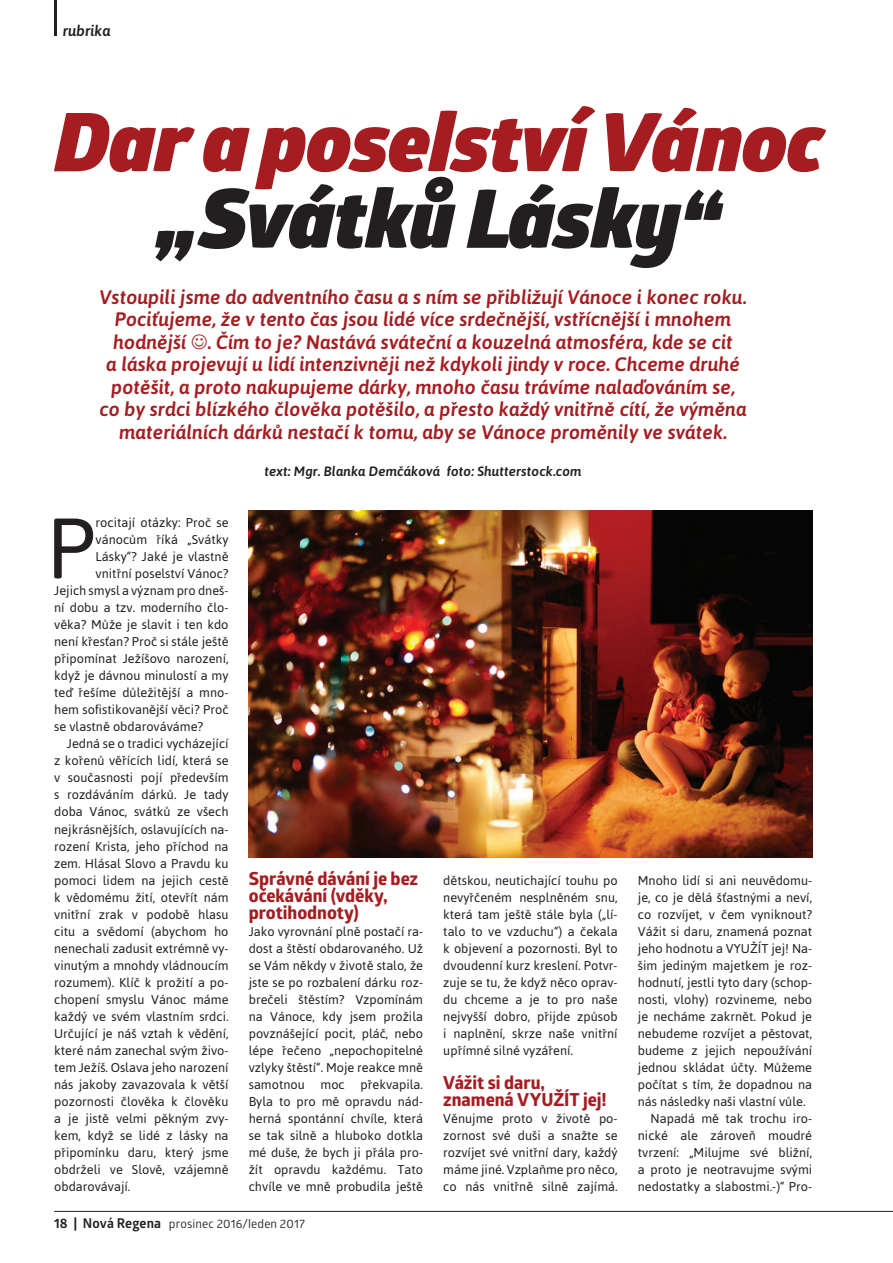
<style>
.page{position:relative;width:893px;height:1263px;background:#fff}
.page>*{position:absolute;margin:0;border:0;box-sizing:border-box;transform-origin:0 0}
.t1{font:85.5px "Asap";color:#231f20}
.t2{font:italic 900 81px "Glober";letter-spacing:-.005em;color:#a51d21}
.t3{font:italic 900 81px "Glober";letter-spacing:-.005em;color:#231f20}
.t4{font:italic 500 19.5px/22.5px "Asap";color:#a51d21;text-align:center}
.t5{font:700 18px/17px "Globerx";letter-spacing:-.005em;color:#a51d21}
.t6{font:italic 500 15px "Asap";color:#231f20}
.t7{font:italic 500 13.5px "Asap";letter-spacing:.005em;color:#231f20}
.t8{font:12.75px/17px "Asap";color:#231f20;text-align:justify}
.t9{font:12px "Glober";letter-spacing:.01em;color:#231f20}
.s1{font-weight:700;font-size:13.5px}
</style>
<div class="page">
<img style="left:249px;top:510px;width:563px;height:348px">
<hr style="left:54px;top:1211px;width:839px;height:1px;background:#231f20">
<hr style="left:54px;top:0;width:3px;height:36px;background:#231f20">
<p class="t6" style="left:63px;top:21px;width:49px">rubrika</p>
<h2 class="t2" style="left:55px;top:80px;width:770px">Dar a poselství Vánoc</h2>
<h2 class="t3" style="left:157px;top:156px;width:566px">„Svátků Lásky“</h2>
<p class="t4" style="left:99px;top:285px;width:649px">Vstoupili jsme do adventního času a s ním se přibližují Vánoce i konec roku.<br>Pociťujeme, že v tento čas jsou lidé více srdečnější, vstřícnější i mnohem hodnější . Čím to je? Nastává sváteční a kouzelná atmosféra, kde se cit<br>a láska projevují u lidí intenzivněji než kdykoli jindy v roce. Chceme druhé potěšit, a proto nakupujeme dárky, mnoho času trávíme nalaďováním se, co by srdci blízkého člověka potěšilo, a přesto každý vnitřně cítí, že výměna materiálních dárků nestačí k tomu, aby se Vánoce proměnily ve svátek.</p>
<p class="t7" style="left:265px;top:463px;width:319px">text: Mgr. Blanka Demčáková foto: Shutterstock.com</p>
<h1 class="t1" style="left:47px;top:492px;width:50px">P</h1>
<p class="t8" style="left:96px;top:514px;width:134px">rocitají otázky: Proč se</p>
<p class="t8" style="left:96px;top:531px;width:134px">vánocům říká „Svátky</p>
<p class="t8" style="left:96px;top:548px;width:134px">Lásky“? Jaké je vlastně</p>
<p class="t8" style="left:96px;top:565px;width:134px">vnitřní poselství Vánoc?</p>
<p class="t8" style="left:54px;top:582px;width:176px">Jejich smysl a význam pro dneš-</p>
<p class="t8" style="left:54px;top:599px;width:176px">ní dobu a tzv. moderního člo-</p>
<p class="t8" style="left:54px;top:616px;width:176px">věka? Může je slavit i ten kdo</p>
<p class="t8" style="left:54px;top:633px;width:176px">není křesťan? Proč si stále ještě</p>
<p class="t8" style="left:54px;top:650px;width:176px">připomínat Ježíšovo narození,</p>
<p class="t8" style="left:54px;top:667px;width:176px">když je dávnou minulostí a my</p>
<p class="t8" style="left:54px;top:684px;width:176px">teď řešíme důležitější a mno-</p>
<p class="t8" style="left:54px;top:701px;width:176px">hem sofistikovanější věci? Proč</p>
<p class="t8" style="left:54px;top:718px;width:150px">se vlastně obdarováváme?</p>
<p class="t8" style="left:67px;top:735px;width:163px">Jedná se o tradici vycházející</p>
<p class="t8" style="left:54px;top:752px;width:176px">z kořenů věřících lidí, která se</p>
<p class="t8" style="left:54px;top:769px;width:176px">v současnosti pojí především</p>
<p class="t8" style="left:54px;top:786px;width:176px">s rozdáváním dárků. Je tady</p>
<p class="t8" style="left:54px;top:803px;width:176px">doba Vánoc, svátků ze všech</p>
<p class="t8" style="left:54px;top:820px;width:176px">nejkrásnějších, oslavujících na-</p>
<p class="t8" style="left:54px;top:837px;width:176px">rození Krista, jeho příchod na</p>
<p class="t8" style="left:54px;top:854px;width:176px">zem. Hlásal Slovo a Pravdu ku</p>
<p class="t8" style="left:54px;top:871px;width:176px">pomoci lidem na jejich cestě</p>
<p class="t8" style="left:54px;top:888px;width:176px">k vědomému žití, otevřít nám</p>
<p class="t8" style="left:54px;top:905px;width:176px">vnitřní zrak v podobě hlasu</p>
<p class="t8" style="left:54px;top:922px;width:176px">citu a svědomí (abychom ho</p>
<p class="t8" style="left:54px;top:939px;width:176px">nenechali zadusit extrémně vy-</p>
<p class="t8" style="left:54px;top:956px;width:176px">vinutým a mnohdy vládnoucím</p>
<p class="t8" style="left:54px;top:973px;width:176px">rozumem). Klíč k prožití a po-</p>
<p class="t8" style="left:54px;top:990px;width:176px">chopení smyslu Vánoc máme</p>
<p class="t8" style="left:54px;top:1007px;width:176px">každý ve svém vlastním srdci.</p>
<p class="t8" style="left:54px;top:1024px;width:176px">Určující je náš vztah k vědění,</p>
<p class="t8" style="left:54px;top:1041px;width:176px">které nám zanechal svým živo-</p>
<p class="t8" style="left:54px;top:1058px;width:176px">tem Ježíš. Oslava jeho narození</p>
<p class="t8" style="left:54px;top:1075px;width:176px">nás jakoby zavazovala k větší</p>
<p class="t8" style="left:54px;top:1092px;width:176px">pozornosti člověka k člověku</p>
<p class="t8" style="left:54px;top:1109px;width:176px">a je jistě velmi pěkným zvy-</p>
<p class="t8" style="left:54px;top:1126px;width:176px">kem, když se lidé z lásky na</p>
<p class="t8" style="left:54px;top:1143px;width:176px">připomínku daru, který jsme</p>
<p class="t8" style="left:54px;top:1160px;width:176px">obdrželi ve Slově, vzájemně</p>
<p class="t8" style="left:54px;top:1177px;width:78px">obdarovávají.</p>
<h3 class="t5" style="left:249px;top:869px;width:171px">Správné dávání je bez očekávání (vděky, protihodnoty)</h3>
<p class="t8" style="left:249px;top:922px;width:176px">Jako vyrovnání plně postačí ra&shy;dost a štěstí obdarovaného. Už se Vám někdy v životě stalo, že jste se po rozbalení dárku roz&shy;brečeli štěstím? Vzpomínám na Vánoce, kdy jsem prožila povznášející pocit, pláč, nebo lépe řečeno „nepochopitelné vzlyky štěstí“. Moje reakce mně samotnou moc překvapila.<br>Byla to pro mě opravdu nád&shy;herná spontánní chvíle, která se tak silně a hluboko dotkla mé duše, že bych ji přála pro&shy;žít opravdu každému. Tato chvíle ve mně probudila ještě</p>
<p class="t9" style="left:54px;top:1216px;width:252px"><span class="s1">18 | Nová Regena</span> prosinec 2016/leden 2017</p>
<p class="t8" style="left:443px;top:871px;width:176px">dětskou, neutichající touhu po nevyřčeném nesplněném snu, která tam ještě stále byla („lí&shy;talo to ve vzduchu“) a čekala k objevení a pozornosti. Byl to dvoudenní kurz kreslení. Potvr&shy;zuje se tu, že když něco oprav&shy;du chceme a je to pro naše nejvyšší dobro, přijde způsob i naplnění, skrze naše vnitřní upřímné silné vyzáření.</p>
<h3 class="t5" style="left:443px;top:1073px;width:165px">Vážit si daru, znamená VYUŽÍT jej!</h3>
<p class="t8" style="left:443px;top:1109px;width:176px">Věnujme proto v životě po&shy;zornost své duši a snažte se rozvíjet své vnitřní dary, každý máme jiné. Vzplaňme pro něco, co nás vnitřně silně zajímá.</p>
<p class="t8" style="left:638px;top:871px;width:176px">Mnoho lidí si ani neuvědomu-</p>
<p class="t8" style="left:638px;top:888px;width:176px">je, co je dělá šťastnými a neví,</p>
<p class="t8" style="left:638px;top:905px;width:176px">co rozvíjet, v čem vyniknout?</p>
<p class="t8" style="left:638px;top:922px;width:176px">Vážit si daru, znamená poznat</p>
<p class="t8" style="left:638px;top:939px;width:176px">jeho hodnotu a VYUŽÍT jej! Na-</p>
<p class="t8" style="left:638px;top:956px;width:176px">šim jediným majetkem je roz-</p>
<p class="t8" style="left:638px;top:973px;width:176px">hodnutí, jestli tyto dary (schop-</p>
<p class="t8" style="left:638px;top:990px;width:176px">nosti, vlohy) rozvineme, nebo</p>
<p class="t8" style="left:638px;top:1007px;width:176px">je necháme zakrnět. Pokud je</p>
<p class="t8" style="left:638px;top:1024px;width:176px">nebudeme rozvíjet a pěstovat,</p>
<p class="t8" style="left:638px;top:1041px;width:176px">budeme z jejich nepoužívání</p>
<p class="t8" style="left:638px;top:1058px;width:176px">jednou skládat účty. Můžeme</p>
<p class="t8" style="left:638px;top:1075px;width:176px">počítat s tím, že dopadnou na</p>
<p class="t8" style="left:638px;top:1092px;width:169px">nás následky naši vlastní vůle.</p>
<p class="t8" style="left:651px;top:1109px;width:163px">Napadá mě tak trochu iro-</p>
<p class="t8" style="left:638px;top:1126px;width:176px">nické ale zároveň moudré</p>
<p class="t8" style="left:638px;top:1143px;width:176px">tvrzení: „Milujme své bližní,</p>
<p class="t8" style="left:638px;top:1160px;width:176px">a proto je neotravujme svými</p>
<p class="t8" style="left:638px;top:1177px;width:176px">nedostatky a slabostmi.-)“ Pro-</p>
</div>
